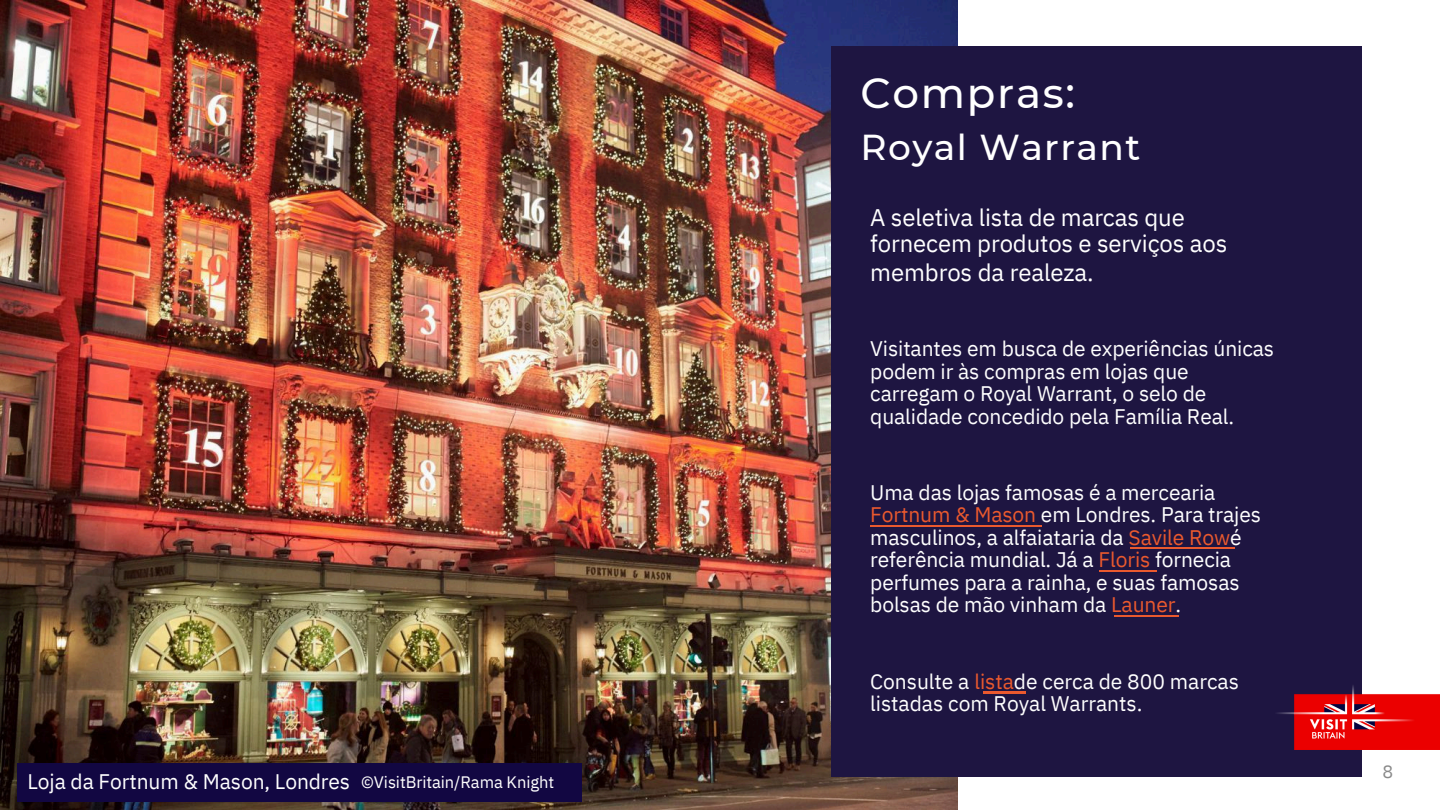
<style>
.page{position:relative;width:1440px;height:810px;background:#fff}
.page>*{position:absolute;margin:0;border:0;box-sizing:border-box;transform-origin:0 0}
.t1{font:500 42px "Montserrat";letter-spacing:.04em;color:#fff}
.t2{font:500 36px "Montserrat";letter-spacing:.04em;color:#fff}
.t3{font:24px/25.8px "IBM Plex Sans";letter-spacing:-.005em;color:#fff}
.t4{font:21px/22.5px "IBM Plex Sans";letter-spacing:-.005em;color:#fff}
.t5{font:18px "IBM Plex Sans";color:#898989}
.t6{font:16.5px "IBM Plex Sans";letter-spacing:-.005em;color:#fff}
.s1{color:#ea592e}
</style>
<div class="page">
<img style="left:0;top:1px;width:957px;height:809px">
<div style="left:17px;top:764px;width:564px;height:38px;background:#120742"></div>
<div style="left:831px;top:46px;width:531px;height:730px;background:#1e1541"></div>
<img style="left:1277px;top:685px;width:162px;height:65px">
<hr style="left:870px;top:525px;width:172px;height:1px;background:#ea592e">
<hr style="left:983px;top:691px;width:42px;height:2px;background:#ea592e">
<hr style="left:1099px;top:571px;width:58px;height:1px;background:#ea592e">
<hr style="left:1114px;top:616px;width:64px;height:1px;background:#ea592e">
<hr style="left:1130px;top:548px;width:104px;height:1px;background:#ea592e">
<p class="t4" style="left:27px;top:770px;width:324px">Loja da Fortnum &amp; Mason, Londres</p>
<h2 class="t6" style="left:361px;top:771px;width:194px">©VisitBritain/Rama Knight</h2>
<h3 class="t1" style="left:861px;top:67px;width:216px">Compras:</h3>
<h3 class="t2" style="left:861px;top:125px;width:281px">Royal Warrant</h3>
<h3 class="t3" style="left:870px;top:204px;width:359px">A seletiva lista de marcas que fornecem produtos e serviços aos</h3>
<h3 class="t3" style="left:870px;top:259px;width:225px">membros da realeza.</h3>
<p class="t4" style="left:870px;top:337px;width:405px">Visitantes em busca de experiências únicas podem ir às compras em lojas que carregam o Royal Warrant, o selo de qualidade concedido pela Família Real.</p>
<h1 class="t4" style="left:870px;top:481px;width:392px">Uma das lojas famosas é a mercearia <span class="s1">Fortnum &amp; Mason</span> em Londres. Para trajes masculinos, a alfaiataria da <span class="s1">Savile Row</span>é referência mundial. Já a <span class="s1">Floris</span> fornecia perfumes para a rainha, e suas famosas bolsas de mão vinham da <span class="s1">Launer</span>.</h1>
<h3 class="t4" style="left:870px;top:670px;width:370px">Consulte a <span class="s1">lista</span>de cerca de 800 marcas listadas com Royal Warrants.</h3>
<p class="t5" style="left:1383px;top:760px;width:12px">8</p>
</div>
